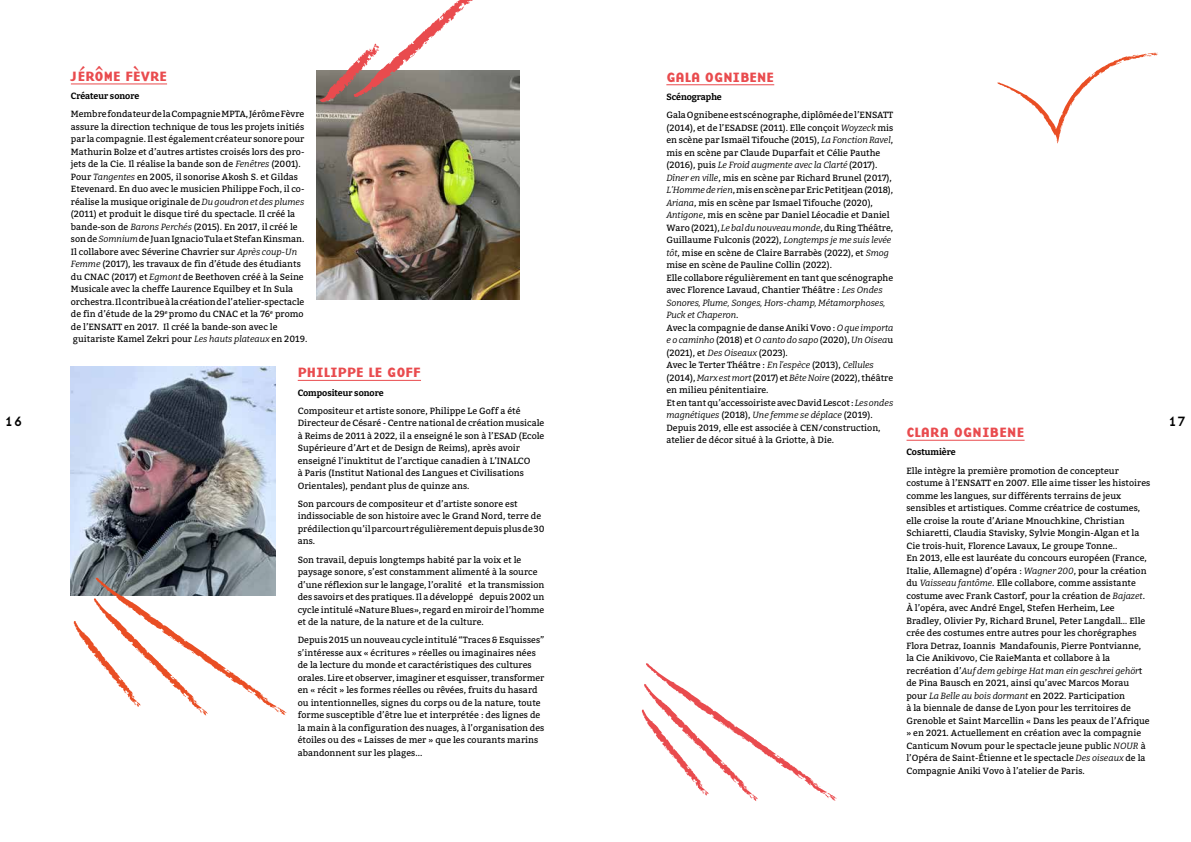
<style>
.page{position:relative;width:1191px;height:842px;background:#fff}
.page>*{position:absolute;margin:0;border:0;box-sizing:border-box;transform-origin:0 0}
.t1{font:14px "Base Nine B";color:#e94b4e}
.t2{font:14px "Base Nine";color:#000}
.t3{font:9px/12.5px "Bitter";color:#000}
.t4{font:700 9px "Bitter";color:#000}
.s1{font-style:italic}
</style>
<div class="page">
<hr style="left:298px;top:380px;width:123px;height:1px;background:#e94b4e">
<img style="left:71px;top:366px;width:204px;height:230px">
<svg style="left:73px;top:577px;width:214px;height:138px"></svg>
<hr style="left:71px;top:83px;width:96px;height:1px;background:#e94b4e">
<img style="left:316px;top:70px;width:204px;height:229px">
<svg style="left:319px;top:0;width:165px;height:103px"></svg>
<svg style="left:641px;top:663px;width:196px;height:138px"></svg>
<svg style="left:997px;top:53px;width:161px;height:91px"></svg>
<hr style="left:666px;top:84px;width:108px;height:1px;background:#e94b4e">
<hr style="left:906px;top:440px;width:118px;height:1px;background:#e94b4e">
<h1 class="t1" style="left:71px;top:65px;width:98px">JÉRÔME FÈVRE</h1>
<p class="t4" style="left:71px;top:90px;width:70px">Créateur sonore</p>
<p class="t3" style="left:71px;top:108px;width:238px">Membre fondateur de la Compagnie MPTA, Jérôme Fèvre assure la direction technique de tous les projets initiés par la compagnie. Il est également créateur sonore pour Mathurin Bolze et d’autres artistes croisés lors des pro&shy;jets de la Cie. Il réalise la bande son de <span class="s1">Fenêtres</span> (2001).<br>Pour <span class="s1">Tangentes</span> en 2005, il sonorise Akosh S. et Gildas Etevenard. En duo avec le musicien Philippe Foch, il co&shy;réalise la musique originale de <span class="s1">Du goudron et des plumes </span>(2011) et produit le disque tiré du spectacle. Il créé la bande-son de <span class="s1">Barons Perchés</span> (2015). En 2017, il créé le son de <span class="s1">Somnium</span> de Juan Ignacio Tula et Stefan Kinsman.<br>Il collabore avec Séverine Chavrier sur <span class="s1">Après coup-Un Femme</span> (2017), les travaux de fin d’étude des étudiants du CNAC (2017) et <span class="s1">Egmont</span> de Beethoven créé à la Seine Musicale avec la cheffe Laurence Equilbey et In Sula orchestra. Il contribue à la création de l’atelier-spectacle de fin d’étude de la 29<sup>e</sup> promo du CNAC et la 76<sup>e</sup> promo de l’ENSATT en 2017. Il créé la bande-son avec le guitariste Kamel Zekri pour <span class="s1">Les hauts plateaux</span> en 2019.</p>
<h1 class="t1" style="left:666px;top:66px;width:109px">GALA OGNIBENE</h1>
<p class="t4" style="left:666px;top:91px;width:57px">Scénographe</p>
<p class="t3" style="left:666px;top:109px;width:228px">Gala Ognibene est scénographe, diplômée de l’ENSATT (2014), et de l’ESADSE (2011). Elle conçoit <span class="s1">Woyzeck</span> mis en scène par Ismaël Tifouche (2015), <span class="s1">La Fonction Ravel</span>, mis en scène par Claude Duparfait et Célie Pauthe (2016), puis <span class="s1">Le Froid augmente avec la Clarté</span> (2017).<br><span class="s1">Dîner en ville</span>, mis en scène par Richard Brunel (2017), <span class="s1">L’Homme de rien</span>, mis en scène par Eric Petitjean (2018), <span class="s1">Ariana</span>, mis en scène par Ismael Tifouche (2020), <span class="s1">Antigone</span>, mis en scène par Daniel Léocadie et Daniel Waro (2021), <span class="s1">Le bal du nouveau monde</span>, du Ring Théâtre, Guillaume Fulconis (2022), <span class="s1">Longtemps je me suis levée tôt</span>, mise en scène de Claire Barrabès (2022), et <span class="s1">Smog </span>mise en scène de Pauline Collin (2022).<br>Elle collabore régulièrement en tant que scénographe avec Florence Lavaud, Chantier Théâtre : <span class="s1">Les Ondes Sonores, Plume, Songes, Hors-champ, Métamorphoses, Puck et Chaperon</span>.<br>Avec la compagnie de danse Aniki Vovo : <span class="s1">O que importa e o caminho</span> (2018) et <span class="s1">O canto do sapo</span> (2020), <span class="s1">Un Oisea</span>u (2021), et <span class="s1">Des Oiseaux</span> (2023).<br>Avec le Terter Théâtre : <span class="s1">En l’espèce</span> (2013), <span class="s1">Cellules </span>(2014), <span class="s1">Marx est mort</span> (2017) et <span class="s1">Bête Noire</span> (2022), théâtre en milieu pénitentiaire.<br>Et en tant qu’accessoiriste avec David Lescot : <span class="s1">Les ondes magnétiques</span> (2018), <span class="s1">Une femme se déplace</span> (2019).<br>Depuis 2019, elle est associée à CEN/construction, atelier de décor situé à la Griotte, à Die.</p>
<h1 class="t1" style="left:298px;top:361px;width:125px">PHILIPPE LE GOFF</h1>
<p class="t4" style="left:298px;top:387px;width:87px">Compositeur sonore</p>
<p class="t3" style="left:298px;top:404px;width:248px">Compositeur et artiste sonore, Philippe Le Goff a été Directeur de Césaré - Centre national de création musicale à Reims de 2011 à 2022, il a enseigné le son à l’ESAD (Ecole Supérieure d’Art et de Design de Reims), après avoir enseigné l’inuktitut de l’arctique canadien à L’INALCO<br>à Paris (Institut National des Langues et Civilisations Orientales), pendant plus de quinze ans.</p>
<p class="t3" style="left:298px;top:498px;width:248px">Son parcours de compositeur et d’artiste sonore est indissociable de son histoire avec le Grand Nord, terre de prédilection qu’il parcourt régulièrement depuis plus de 30 ans.</p>
<p class="t3" style="left:298px;top:553px;width:248px">Son travail, depuis longtemps habité par la voix et le paysage sonore, s’est constamment alimenté à la source d’une réflexion sur le langage, l’oralité́ et la transmission des savoirs et des pratiques. Il a développé́ depuis 2002 un cycle intitulé «Nature Blues», regard en miroir de l’homme et de la nature, de la nature et de la culture.</p>
<p class="t3" style="left:298px;top:634px;width:248px">Depuis 2015 un nouveau cycle intitulé “Traces &amp; Esquisses” s’intéresse aux « écritures » réelles ou imaginaires nées de la lecture du monde et caractéristiques des cultures orales. Lire et observer, imaginer et esquisser, transformer en « récit » les formes réelles ou rêvées, fruits du hasard ou intentionnelles, signes du corps ou de la nature, toute forme susceptible d’être lue et interprétée : des lignes de la main à la configuration des nuages, à l’organisation des étoiles ou des « Laisses de mer » que les courants marins abandonnent sur les plages...</p>
<h1 class="t2" style="left:5px;top:412px;width:20px">16</h1>
<h1 class="t2" style="left:1168px;top:412px;width:20px">17</h1>
<h1 class="t1" style="left:906px;top:421px;width:119px">CLARA OGNIBENE</h1>
<p class="t4" style="left:906px;top:447px;width:51px">Costumière</p>
<p class="t3" style="left:906px;top:464px;width:245px">Elle intègre la première promotion de concepteur costume à l’ENSATT en 2007. Elle aime tisser les histoires comme les langues, sur différents terrains de jeux sensibles et artistiques. Comme créatrice de costumes, elle croise la route d’Ariane Mnouchkine, Christian Schiaretti, Claudia Stavisky, Sylvie Mongin-Algan et la Cie trois-huit, Florence Lavaux, Le groupe Tonne..<br>En 2013, elle est lauréate du concours européen (France, Italie, Allemagne) d’opéra : <span class="s1">Wagner 200</span>, pour la création du <span class="s1">Vaisseau fantôme</span>. Elle collabore, comme assistante costume avec Frank Castorf, pour la création de <span class="s1">Bajazet</span>.<br>À l’opéra, avec André Engel, Stefen Herheim, Lee Bradley, Olivier Py, Richard Brunel, Peter Langdall… Elle crée des costumes entre autres pour les chorégraphes Flora Detraz, Ioannis Mandafounis, Pierre Pontvianne, la Cie Anikivovo, Cie RaieManta et collabore à la recréation d’<span class="s1">Auf dem gebirge Hat man ein geschrei gehör</span>t de Pina Bausch en 2021, ainsi qu’avec Marcos Morau pour <span class="s1">La Belle au bois dormant</span> en 2022. Participation<br>à la biennale de danse de Lyon pour les territoires de Grenoble et Saint Marcellin « Dans les peaux de l’Afrique » en 2021. Actuellement en création avec la compagnie Canticum Novum pour le spectacle jeune public <span class="s1">NOUR</span> à l’Opéra de Saint-Étienne et le spectacle <span class="s1">Des oiseaux</span> de la Compagnie Aniki Vovo à l’atelier de Paris.</p>
</div>
